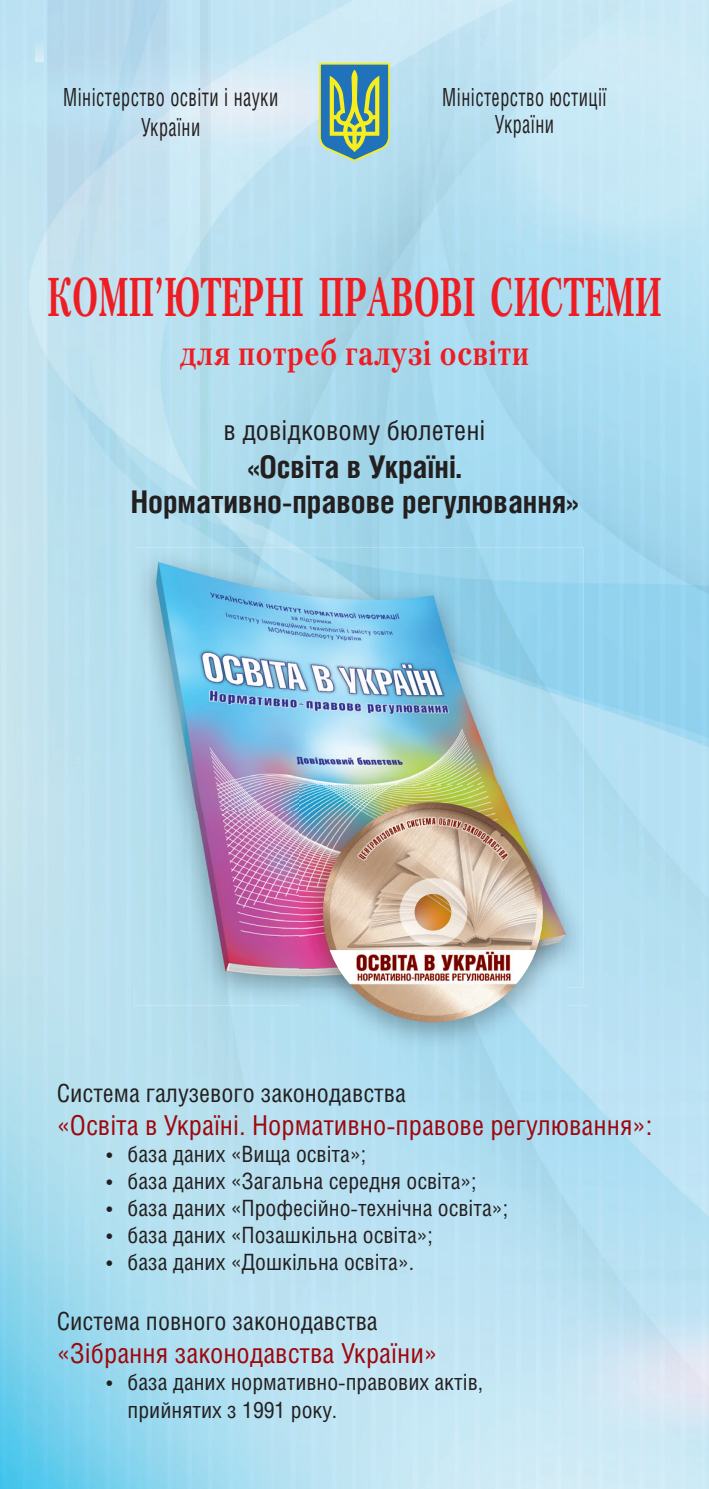
<style>
.page{position:relative;width:709px;height:1489px;background:#fff}
.page>*{position:absolute;margin:0;border:0;box-sizing:border-box;transform-origin:0 0}
.t1{font:700 54.5px "Petersburg C";color:#ee1d23;scale:.59 1}
.t2{font:700 35px "Petersburg C";letter-spacing:.025em;color:#ee1d23;scale:.85 1}
.t3{font:700 31.25px/35px "Helios Cond";color:#231f20;text-align:center}
.t4{font:27.5px "Helios Cond";color:#9d070d}
.t5{font:27.5px "Helios Cond";color:#231f20}
.t6{font:25px/30px "Helios Cond";letter-spacing:.025em;color:#231f20;text-align:center;scale:.75 1}
.t7{font:25px "Helios Cond";color:#231f20}
.t8{font:22.5px/27px "Helios Cond";color:#231f20}
</style>
<div class="page">
<img style="left:0;top:525px;width:176px;height:963px">
<img style="left:134px;top:547px;width:454px;height:458px">
<img style="left:131px;top:547px;width:3px;height:440px">
<img style="left:134px;top:547px;width:359px;height:264px">
<img style="left:493px;top:547px;width:90px;height:440px">
<img style="left:134px;top:811px;width:166px;height:176px">
<img style="left:300px;top:785px;width:266px;height:267px">
<img style="left:323px;top:802px;width:220px;height:220px">
<svg style="left:319px;top:63px;width:71px;height:98px;background:#72a48b"></svg>
<p class="t6" style="left:63px;top:81px;width:288px">Міністерство освіти і науки<br>України</p>
<p class="t6" style="left:442px;top:83px;width:221px;line-height:27.5px">Міністерство юстиції<br>України</p>
<h1 class="t1" style="left:47px;top:266px;width:1043px">КОМП’ЮТЕРНІ ПРАВОВІ СИСТЕМИ</h1>
<h2 class="t2" style="left:180px;top:333px;width:412px">для потреб галузі освіти</h2>
<p class="t5" style="left:223px;top:414px;width:263px">в довідковому бюлетені</p>
<h3 class="t3" style="left:131px;top:448px;width:449px">«Освіта в Україні.<br>Нормативно-правове регулювання»</h3>
<p class="t7" style="left:57px;top:1078px;width:351px">Система галузевого законодавства</p>
<p class="t4" style="left:57px;top:1108px;width:597px">«Освіта в Україні. Нормативно-правове регулювання»:</p>
<p class="t8" style="left:106px;top:1140px;width:261px">• база даних «Вища освіта»;</p>
<p class="t8" style="left:106px;top:1167px;width:372px">• база даних «Загальна середня освіта»;</p>
<p class="t8" style="left:106px;top:1194px;width:403px">• база даних «Професійно-технічна освіта»;</p>
<p class="t8" style="left:106px;top:1221px;width:328px">• база даних «Позашкільна освіта»;</p>
<p class="t8" style="left:106px;top:1248px;width:309px">• база даних «Дошкільна освіта».</p>
<p class="t7" style="left:57px;top:1306px;width:322px">Система повного законодавства</p>
<p class="t4" style="left:57px;top:1336px;width:382px">«Зібрання законодавства України»</p>
<p class="t8" style="left:128px;top:1368px;width:357px;text-indent:-21px">• база даних нормативно-правових актів, прийнятих з 1991 року.</p>
</div>
